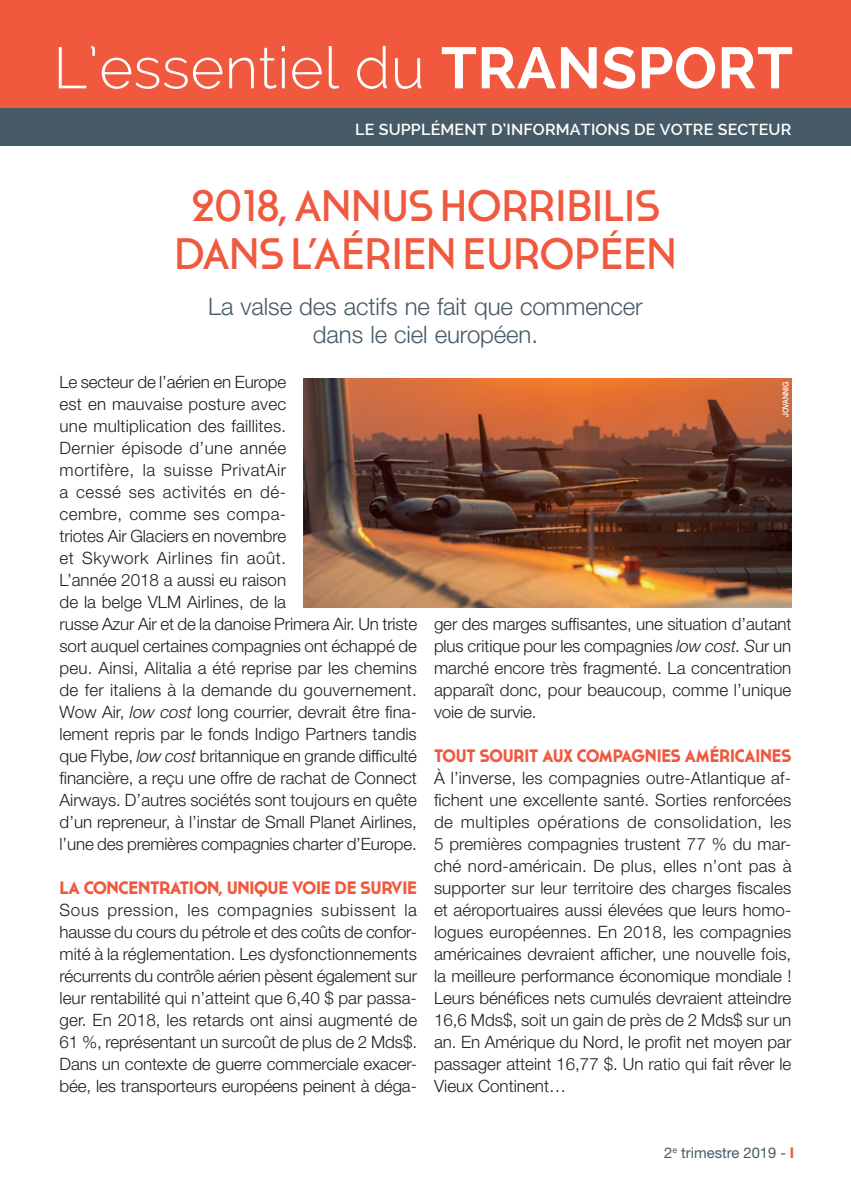
<style>
.page{position:relative;width:851px;height:1191px;background:#fff}
.page>*{position:absolute;margin:0;border:0;box-sizing:border-box;transform-origin:0 0}
.t1{font:300 58px "Raleway";letter-spacing:.01em;color:#fff}
.t2{font:44px/48px "Cassannet";letter-spacing:-.005em;color:#f0593e;text-align:center}
.t3{font:300 24px/28px "Helvetica Neue LT Std";letter-spacing:-.005em;color:#465b67;text-align:center}
.t4{font:700 18px "Cassannet";letter-spacing:-.015em;color:#f0593e}
.t5{font:300 17px/22px "Helvetica Neue LT Std";color:#231f20;text-align:justify}
.t6{font:600 16px "Raleway";letter-spacing:.01em;color:#fff}
.t7{font:14.8px "Helvetica Neue LT Std";color:#465b67}
.t8{font:500 8px "Helvetica Neue LT Std";letter-spacing:-.01em;color:#fff;scale:.9 1}
.s1{font-weight:700}
.s2{font-style:italic}
.s3{font-weight:700;color:#f0593e}
</style>
<div class="page">
<div style="left:0;top:0;width:850px;height:109px;background:#f0593e"></div>
<img style="left:303px;top:379px;width:488px;height:229px">
<div style="left:0;top:108px;width:850px;height:38px;background:#465b67"></div>
<h1 class="t1" style="left:53px;top:34px;width:741px">L’essentiel du <span class="s1">TRANSPORT</span></h1>
<p class="t6" style="left:355px;top:120px;width:437px">LE SUPPLÉMENT D’INFORMATIONS DE VOTRE SECTEUR</p>
<h2 class="t2" style="left:174px;top:181px;width:504px">2018, ANNUS HORRIBILIS<br>DANS L’AÉRIEN EUROPÉEN</h2>
<h3 class="t3" style="left:208px;top:292px;width:436px">La valse des actifs ne fait que commencer dans le ciel européen.</h3>
<p class="t5" style="left:60px;top:371px;width:359px;text-align:left">Le secteur de l’aérien en Europe<br>est en mauvaise posture avec<br>une multiplication des faillites.<br>Dernier épisode d’une année<br>mortifère, la suisse PrivatAir<br>a cessé ses activités en dé-<br>cembre, comme ses compa-<br>triotes Air Glaciers en novembre<br>et Skywork Airlines fin août.<br>L’année 2018 a aussi eu raison<br>de la belge VLM Airlines, de la<br>russe Azur Air et de la danoise Primera Air. Un triste sort auquel certaines compagnies ont échappé de peu. Ainsi, Alitalia a été reprise par les chemins de fer italiens à la demande du gouvernement.<br>Wow Air, <span class="s2">low cost</span> long courrier, devrait être fina&shy;lement repris par le fonds Indigo Partners tandis que Flybe, <span class="s2">low cost</span> britannique en grande difficulté financière, a reçu une offre de rachat de Connect Airways. D’autres sociétés sont toujours en quête d’un repreneur, à l’instar de Small Planet Airlines, l’une des premières compagnies charter d’Europe.</p>
<p class="t4" style="left:60px;top:877px;width:359px">LA CONCENTRATION, UNIQUE VOIE DE SURVIE</p>
<p class="t5" style="left:60px;top:899px;width:359px">Sous pression, les compagnies subissent la hausse du cours du pétrole et des coûts de confor&shy;mité à la réglementation. Les dysfonctionnements récurrents du contrôle aérien pèsent également sur leur rentabilité qui n’atteint que 6,40 $ par passa&shy;ger. En 2018, les retards ont ainsi augmenté de 61 %, représentant un surcoût de plus de 2 Mds$.<br>Dans un contexte de guerre commerciale exacer&shy;bée, les transporteurs européens peinent à déga-</p>
<p class="t8" style="left:780px;top:417px;width:41px;rotate:-90deg">JOVANNIG</p>
<p class="t5" style="left:434px;top:613px;width:359px">ger des marges suffisantes, une situation d’autant plus critique pour les compagnies <span class="s2">low cost. S</span>ur un marché encore très fragmenté. La concentration apparaît donc, pour beaucoup, comme l’unique voie de survie.</p>
<p class="t4" style="left:434px;top:745px;width:359px">TOUT SOURIT AUX COMPAGNIES AMÉRICAINES</p>
<p class="t5" style="left:434px;top:767px;width:359px">À l’inverse, les compagnies outre-Atlantique af&shy;fichent une excellente santé. Sorties renforcées de multiples opérations de consolidation, les 5 premières compagnies trustent 77 % du mar&shy;ché nord-américain. De plus, elles n’ont pas à supporter sur leur territoire des charges fiscales et aéroportuaires aussi élevées que leurs homo&shy;logues européennes. En 2018, les compagnies américaines devraient afficher, une nouvelle fois, la meilleure performance économique mondiale !<br>Leurs bénéfices nets cumulés devraient atteindre 16,6 Mds$, soit un gain de près de 2 Mds$ sur un an. En Amérique du Nord, le profit net moyen par passager atteint 16,77 $. Un ratio qui fait rêver le Vieux Continent…</p>
<p class="t7" style="left:664px;top:1144px;width:132px">2<sup>e</sup> trimestre 2019 - <span class="s3">I</span></p>
</div>
